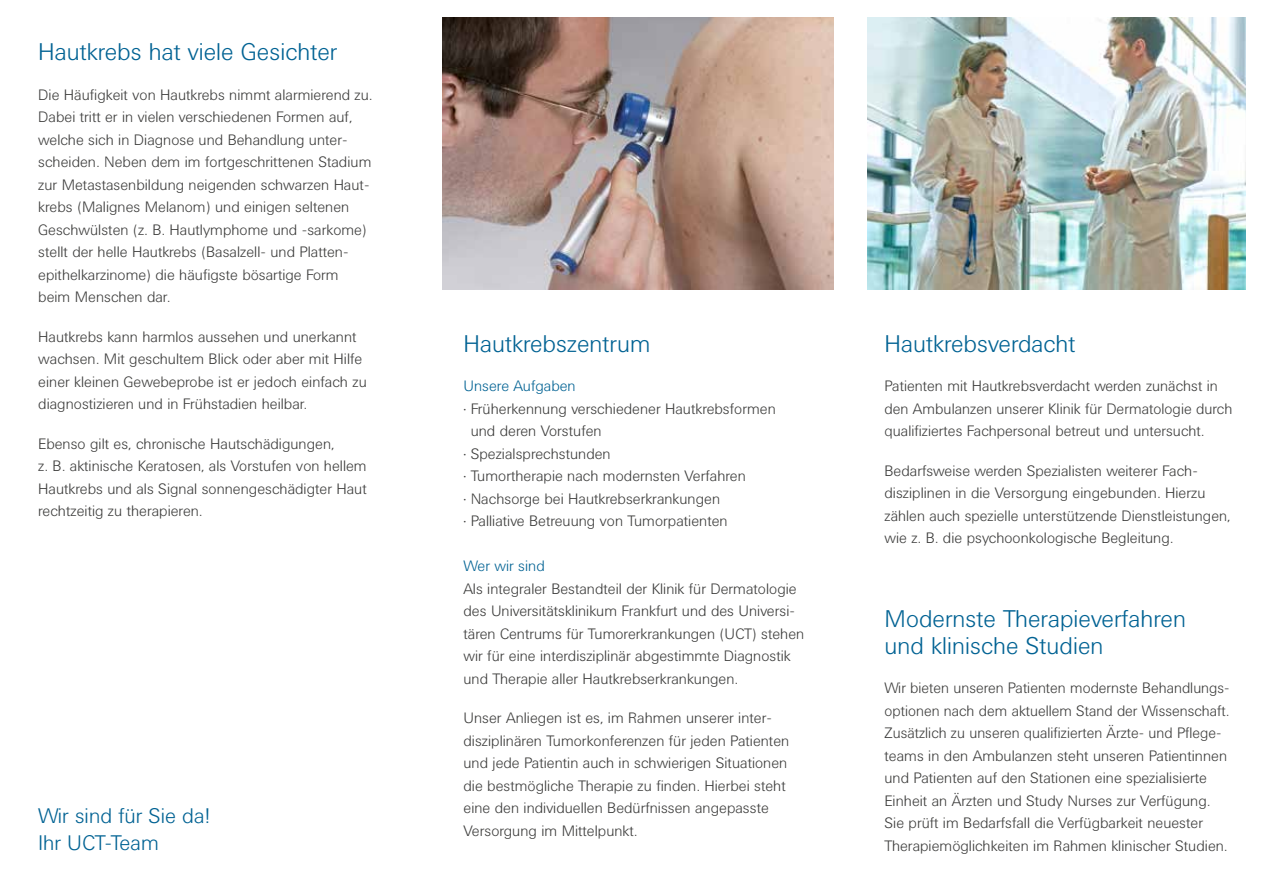
<style>
.page{position:relative;width:1263px;height:893px;background:#fff}
.page>*{position:absolute;margin:0;border:0;box-sizing:border-box;transform-origin:0 0}
.t1{font:300 24px/27px "Univers BQ";color:#006293}
.t2{font:300 21px/27px "Univers BQ";color:#006293}
.t3{font:300 15px/22.5px "Univers BQ";color:#3c3c3b}
.t4{font:300 15px "Univers BQ";color:#006293}
</style>
<div class="page">
<img style="left:442px;top:17px;width:391px;height:272px">
<img style="left:867px;top:17px;width:379px;height:272px">
<h1 class="t1" style="left:38px;top:39px;width:301px">Hautkrebs hat viele Gesichter</h1>
<p class="t3" style="left:38px;top:84px;width:336px">Die Häufigkeit von Hautkrebs nimmt alarmierend zu.<br>Dabei tritt er in vielen verschiedenen Formen auf, welche sich in Diagnose und Behandlung unter&shy;scheiden. Neben dem im fortgeschrittenen Stadium zur Metastasenbildung neigenden schwarzen Haut&shy;krebs (Malignes Melanom) und einigen seltenen Geschwülsten (z. B. Hautlymphome und -sarkome) stellt der helle Hautkrebs (Basalzell- und Platten&shy;epithelkarzinome) die häufigste bösartige Form beim Menschen dar.</p>
<p class="t3" style="left:38px;top:326px;width:330px">Hautkrebs kann harmlos aussehen und unerkannt wachsen. Mit geschultem Blick oder aber mit Hilfe einer kleinen Gewebeprobe ist er jedoch einfach zu diagnostizieren und in Frühstadien heilbar.</p>
<p class="t3" style="left:38px;top:433px;width:330px">Ebenso gilt es, chronische Hautschädigungen,<br>z. B. aktinische Keratosen, als Vorstufen von hellem Hautkrebs und als Signal sonnengeschädigter Haut rechtzeitig zu therapieren.</p>
<h2 class="t2" style="left:38px;top:803px;width:173px">Wir sind für Sie da!<br>Ihr UCT-Team</h2>
<h1 class="t1" style="left:463px;top:330px;width:189px">Hautkrebszentrum</h1>
<p class="t4" style="left:463px;top:378px;width:114px">Unsere Aufgaben</p>
<p class="t3" style="left:463px;top:398px;width:314px">· Früherkennung verschiedener Hautkrebsformen</p>
<p class="t3" style="left:471px;top:420px;width:132px">und deren Vorstufen</p>
<p class="t3" style="left:463px;top:443px;width:149px">· Spezialsprechstunden</p>
<p class="t3" style="left:463px;top:465px;width:284px">· Tumortherapie nach modernsten Verfahren</p>
<p class="t3" style="left:463px;top:488px;width:258px">· Nachsorge bei Hautkrebserkrankungen</p>
<p class="t3" style="left:463px;top:510px;width:266px">· Palliative Betreuung von Tumorpatienten</p>
<p class="t4" style="left:463px;top:558px;width:83px">Wer wir sind</p>
<p class="t3" style="left:463px;top:578px;width:342px">Als integraler Bestandteil der Klinik für Dermatologie des Universitätsklinikum Frankfurt und des Universi&shy;tären Centrums für Tumorerkrankungen (UCT) stehen wir für eine interdisziplinär abgestimmte Diagnostik und Therapie aller Hautkrebserkrankungen.</p>
<p class="t3" style="left:463px;top:707px;width:327px">Unser Anliegen ist es, im Rahmen unserer inter&shy;disziplinären Tumorkonferenzen für jeden Patienten und jede Patientin auch in schwierigen Situationen die bestmögliche Therapie zu finden. Hierbei steht eine den individuellen Bedürfnissen angepasste Versorgung im Mittelpunkt.</p>
<h1 class="t1" style="left:884px;top:330px;width:193px">Hautkrebsverdacht</h1>
<p class="t3" style="left:884px;top:375px;width:349px">Patienten mit Hautkrebsverdacht werden zunächst in den Ambulanzen unserer Klinik für Dermatologie durch qualifiziertes Fachpersonal betreut und untersucht.</p>
<p class="t3" style="left:884px;top:460px;width:347px">Bedarfsweise werden Spezialisten weiterer Fach&shy;disziplinen in die Versorgung eingebunden. Hierzu zählen auch spezielle unterstützende Dienstleistungen, wie z. B. die psychoonkologische Begleitung.</p>
<h1 class="t1" style="left:884px;top:605px;width:303px">Modernste Therapieverfahren und klinische Studien</h1>
<p class="t3" style="left:884px;top:677px;width:347px">Wir bieten unseren Patienten modernste Behandlungs&shy;optionen nach dem aktuellem Stand der Wissenschaft.<br>Zusätzlich zu unseren qualifizierten Ärzte- und Pflege&shy;teams in den Ambulanzen steht unseren Patientinnen und Patienten auf den Stationen eine spezialisierte Einheit an Ärzten und Study Nurses zur Verfügung.<br>Sie prüft im Bedarfsfall die Verfügbarkeit neuester Therapiemöglichkeiten im Rahmen klinischer Studien.</p>
</div>
